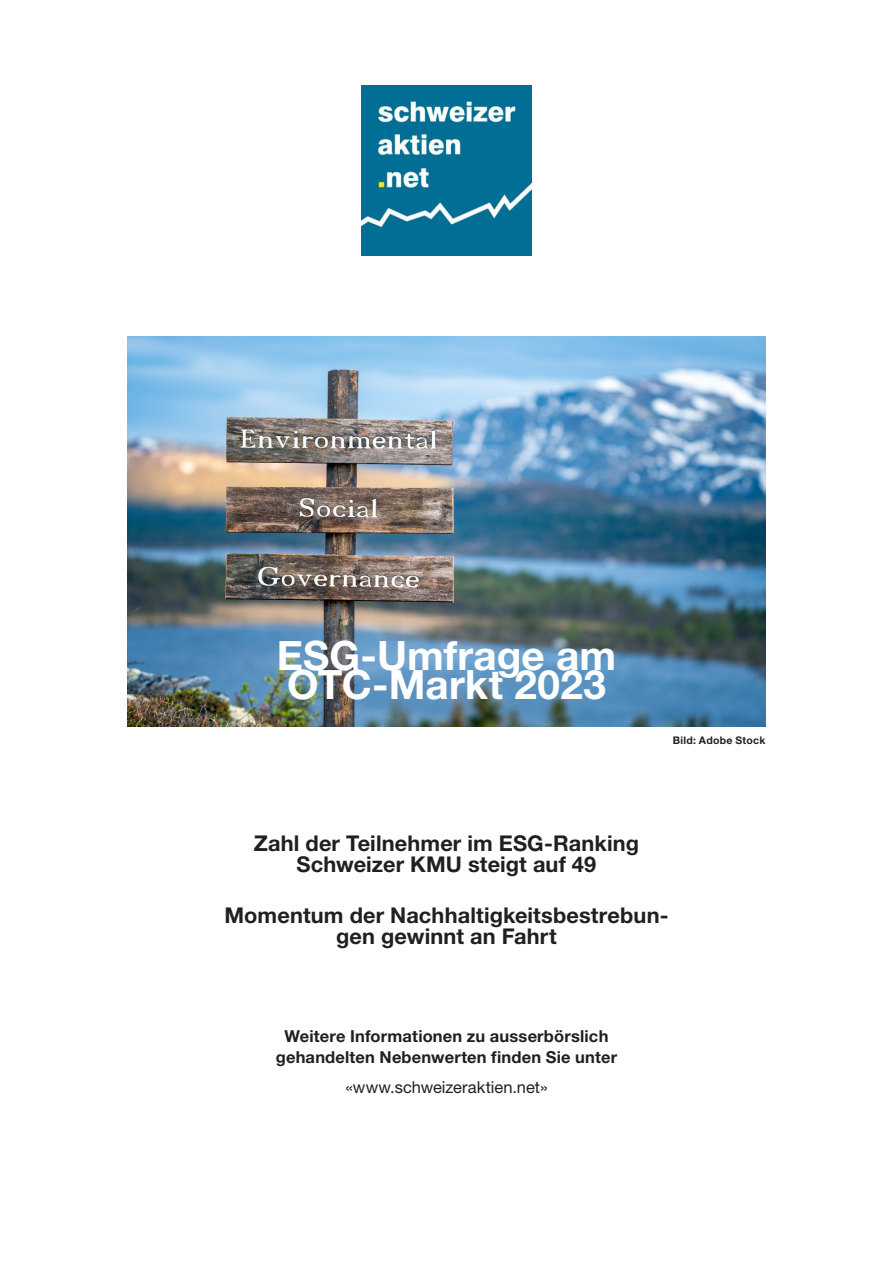
<style>
.page{position:relative;width:893px;height:1263px;background:#fff}
.page>*{position:absolute;margin:0;border:0;box-sizing:border-box;transform-origin:0 0}
.Lauftext{font:700 40.5px "Helvetica Neue LT Pro";color:#fff}
.Zwischentitel{font:700 21.75px/21px "Helvetica Neue LT Pro";letter-spacing:.005em;color:#231f20;text-align:center}
.Zwischentitel-2{font:700 16.5px/21px "Helvetica Neue LT Pro";letter-spacing:.01em;color:#231f20;text-align:center}
.Zwischentitel-3{font:16.5px "Helvetica Neue LT Pro";color:#231f20}
.Legende{font:700 10.5px "Helvetica Neue LT Pro";letter-spacing:.025em;color:#231f20}
</style>
<div class="page">
<img style="left:128px;top:337px;width:637px;height:390px">
<img style="left:361px;top:85px;width:170px;height:170px">
<p class="Lauftext" style="left:277px;top:630px;width:341px">ESG-Umfrage am</p>
<p class="Lauftext" style="left:287px;top:659px;width:320px">OTC-Markt 2023</p>
<p class="Legende" style="left:673px;top:734px;width:94px">Bild: Adobe Stock</p>
<p class="Zwischentitel" style="left:254px;top:832px;width:387px">Zahl der Teilnehmer im ESG-Ranking<br>Schweizer KMU steigt auf 49</p>
<p class="Zwischentitel" style="left:224px;top:904px;width:446px">Momentum der Nachhaltigkeitsbestrebun&shy;gen gewinnt an Fahrt</p>
<p class="Zwischentitel-2" style="left:276px;top:1025px;width:343px">Weitere Informationen zu ausserbörslich gehandelten Nebenwerten finden Sie unter</p>
<p class="Zwischentitel-3" style="left:345px;top:1077px;width:204px">«www.schweizeraktien.net»</p>
</div>
